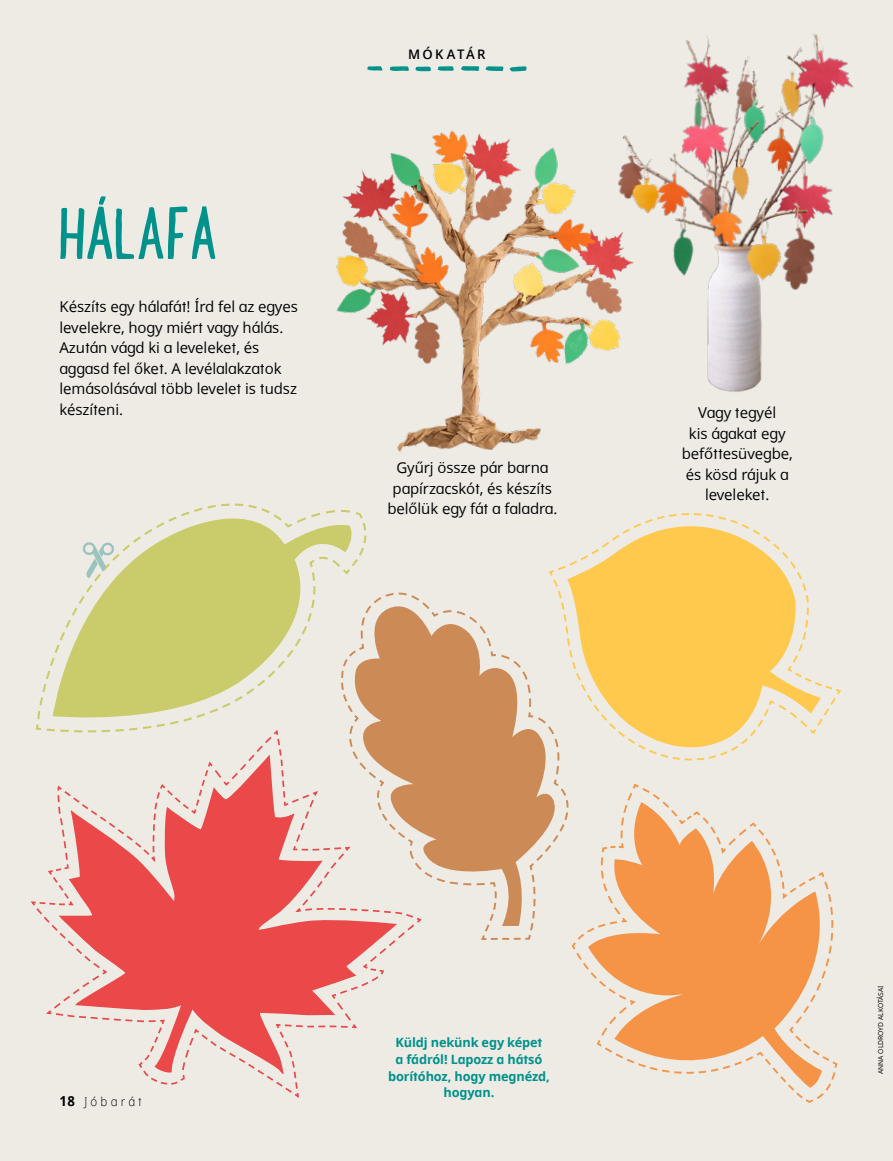
<style>
.page{position:relative;width:893px;height:1161px;background:#eeebe5}
.page>*{position:absolute;margin:0;border:0;box-sizing:border-box;transform-origin:0 0}
.h1_next_Lunchbox{font:79.5px "Lunch Box";letter-spacing:-.025em;color:#00928b}
.t1{font:15px/20.5px "Dots Solidlds Lat";letter-spacing:-.005em;color:#000;text-align:center}
.t2{font:600 13.2px "Dots Solidlds Lat";letter-spacing:.175em;color:#000}
.p1_aside_info_first__regular{font:700 12.75px/16.8px "Dots Solidlds Lat";letter-spacing:-.01em;color:#00928b;text-align:center}
.t3{font:300 12.3px "Dots Solidlds Lat";letter-spacing:.28em;color:#000;scale:.95 1}
.t4{font:6.75px "Dots Solidlds Lat";color:#000}
.s1{font-weight:700;font-size:13.8px}
</style>
<div class="page">
<img style="left:638px;top:33px;width:216px;height:359px">
<svg style="left:390px;top:66px;width:19px;height:5px"></svg>
<svg style="left:461px;top:66px;width:66px;height:6px"></svg>
<svg style="left:415px;top:67px;width:16px;height:4px"></svg>
<svg style="left:437px;top:66px;width:17px;height:5px"></svg>
<svg style="left:367px;top:66px;width:15px;height:5px"></svg>
<svg style="left:30px;top:503px;width:811px;height:600px"></svg>
<img style="left:336px;top:130px;width:302px;height:322px">
<p class="h1_next_Lunchbox" style="left:57px;top:177px;width:163px">HÁLAFA</p>
<p class="t1" style="left:60px;top:296px;width:240px;text-align:left">Készíts egy hálafát! Írd fel az egyes levelekre, hogy miért vagy hálás.<br>Azután vágd ki a leveleket, és aggasd fel őket. A levélalakzatok lemásolásával több levelet is tudsz készíteni.</p>
<p class="t2" style="left:408px;top:45px;width:79px">MÓKATÁR</p>
<p class="t1" style="left:387px;top:458px;width:171px">Gyűrj össze pár barna papírzacskót, és készíts belőlük egy fát a faladra.</p>
<p class="t1" style="left:682px;top:402px;width:113px">Vagy tegyél<br>kis ágakat egy befőttesüvegbe, és kösd rájuk a leveleket.</p>
<p class="t3" style="left:60px;top:1092px;width:88px"><span class="s1">18</span> Jóbarát</p>
<p class="p1_aside_info_first__regular" style="left:388px;top:1034px;width:163px">Küldj nekünk egy képet<br>a fádról! Lapozz a hátsó borítóhoz, hogy megnézd, hogyan.</p>
<p class="t4" style="left:876px;top:1074px;width:90px;rotate:-90deg">ANNA OLDROYD ALKOTÁSAI</p>
</div>
